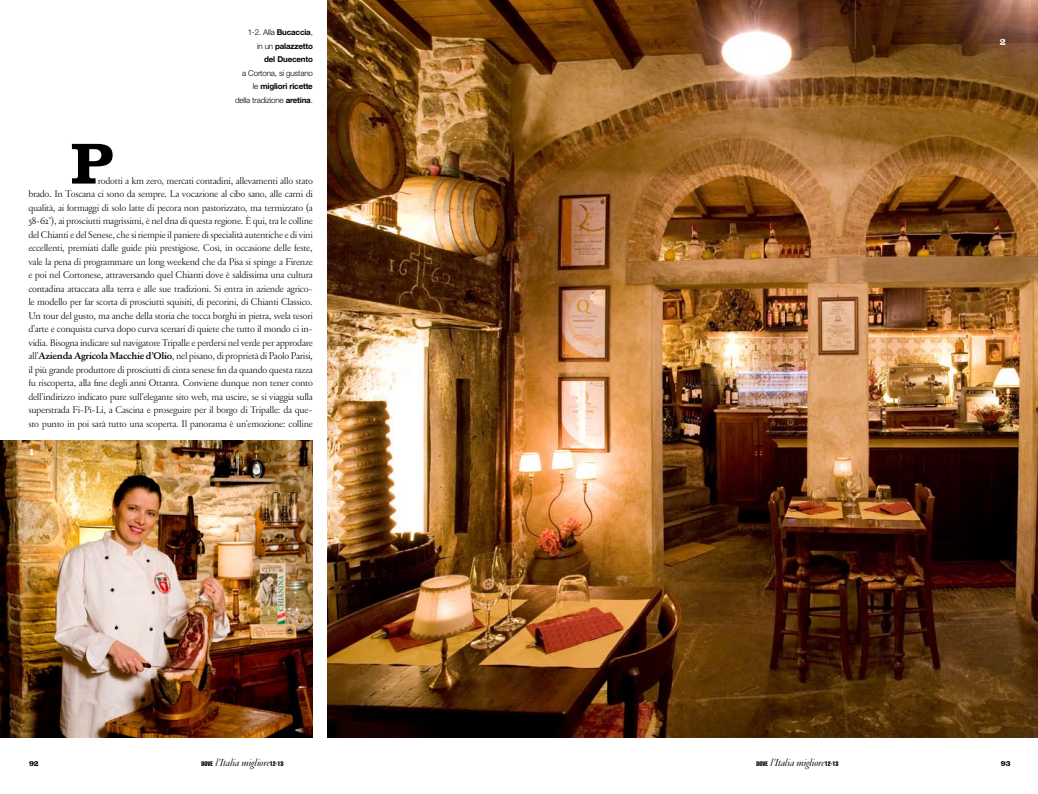
<style>
.page{position:relative;width:1038px;height:794px;background:#fff}
.page>*{position:absolute;margin:0;border:0;box-sizing:border-box;transform-origin:0 0}
.t1{font:700 59.8px "Clarendon LT Std";color:#000}
.t2{font:italic 11px "Garamond FB Display";color:#000}
.t3{font:300 10.5px/13.5px "Garamond FB Text";letter-spacing:-.025em;color:#000;text-align:justify}
.t4{font:700 10px "Clarendon LT Std";color:#fff}
.t5{font:300 8px/13.5px "Helvetica Neue LT Std";letter-spacing:-.025em;color:#000;text-align:right}
.t6{font:700 8px/13.5px "Helvetica Neue LT Std";letter-spacing:-.025em;color:#000;text-align:right}
.t7{font:700 8px "Clarendon LT Std";color:#000}
.s1{font-weight:300}
.s2{font-weight:700}
.s3{font-family:"Helvetica LT Std Comp";font-style:normal;font-size:6.5px}
</style>
<div class="page">
<img style="left:327px;top:0;width:710px;height:737px">
<img style="left:0;top:440px;width:313px;height:297px">
<p class="t6" style="left:248px;top:25px;width:67px"><span class="s1">1-2. Alla</span> Bucaccia<span class="s1">, in un</span> palazzetto del Duecento</p>
<p class="t5" style="left:235px;top:66px;width:79px">a Cortona, si gustano le <span class="s2">migliori ricette<br></span>della tradizione <span class="s2">aretina</span>.</p>
<h1 class="t1" style="left:71px;top:127px;width:45px">P</h1>
<p class="t3" style="left:28px;top:174px;width:286px;text-indent:69px">rodotti a km zero, mercati contadini, allevamenti allo stato brado. In Toscana ci sono da sempre. La vocazione al cibo sano, alle carni di qualità, ai formaggi di solo latte di pecora non pastorizzato, ma termizzato (a 58-62°), ai prosciutti magrissimi, è nel dna di questa regione. È qui, tra le colline del Chianti e del Senese, che si riempie il paniere di specialità autentiche e di vini eccellenti, premiati dalle guide più prestigiose. Così, in occasione delle feste, vale la pena di programmare un long weekend che da Pisa si spinge a Firenze e poi nel Cortonese, attraversando quel Chianti dove è saldissima una cultura contadina attaccata alla terra e alle sue tradizioni. Si entra in aziende agrico&shy;le modello per far scorta di prosciutti squisiti, di pecorini, di Chianti Classico.<br>Un tour del gusto, ma anche della storia che tocca borghi in pietra, svela tesori d’arte e conquista curva dopo curva scenari di quiete che tutto il mondo ci in&shy;vidia. Bisogna indicare sul navigatore Tripalle e perdersi nel verde per approdare all’<span class="s2">Azienda Agricola Macchie d’Olio</span>, nel pisano, di proprietà di Paolo Parisi, il più grande produttore di prosciutti di cinta senese fin da quando questa razza fu riscoperta, alla fine degli anni Ottanta. Conviene dunque non tener conto dell’indirizzo indicato pure sull’elegante sito web, ma uscire, se si viaggia sulla superstrada Fi-Pi-Li, a Cascina e proseguire per il borgo di Tripalle: da que&shy;sto punto in poi sarà tutto una scoperta. Il panorama è un’emozione: colline</p>
<p class="t4" style="left:29px;top:445px;width:8px">1</p>
<p class="t4" style="left:999px;top:36px;width:8px">2</p>
<p class="t7" style="left:29px;top:758px;width:11px">92</p>
<p class="t2" style="left:201px;top:756px;width:84px"><span class="s3">DOVE</span> l’Italia migliore<span class="s3">12-13</span></p>
<p class="t2" style="left:756px;top:756px;width:84px"><span class="s3">DOVE</span> l’Italia migliore<span class="s3">12-13</span></p>
<p class="t7" style="left:1000px;top:758px;width:11px">93</p>
</div>
